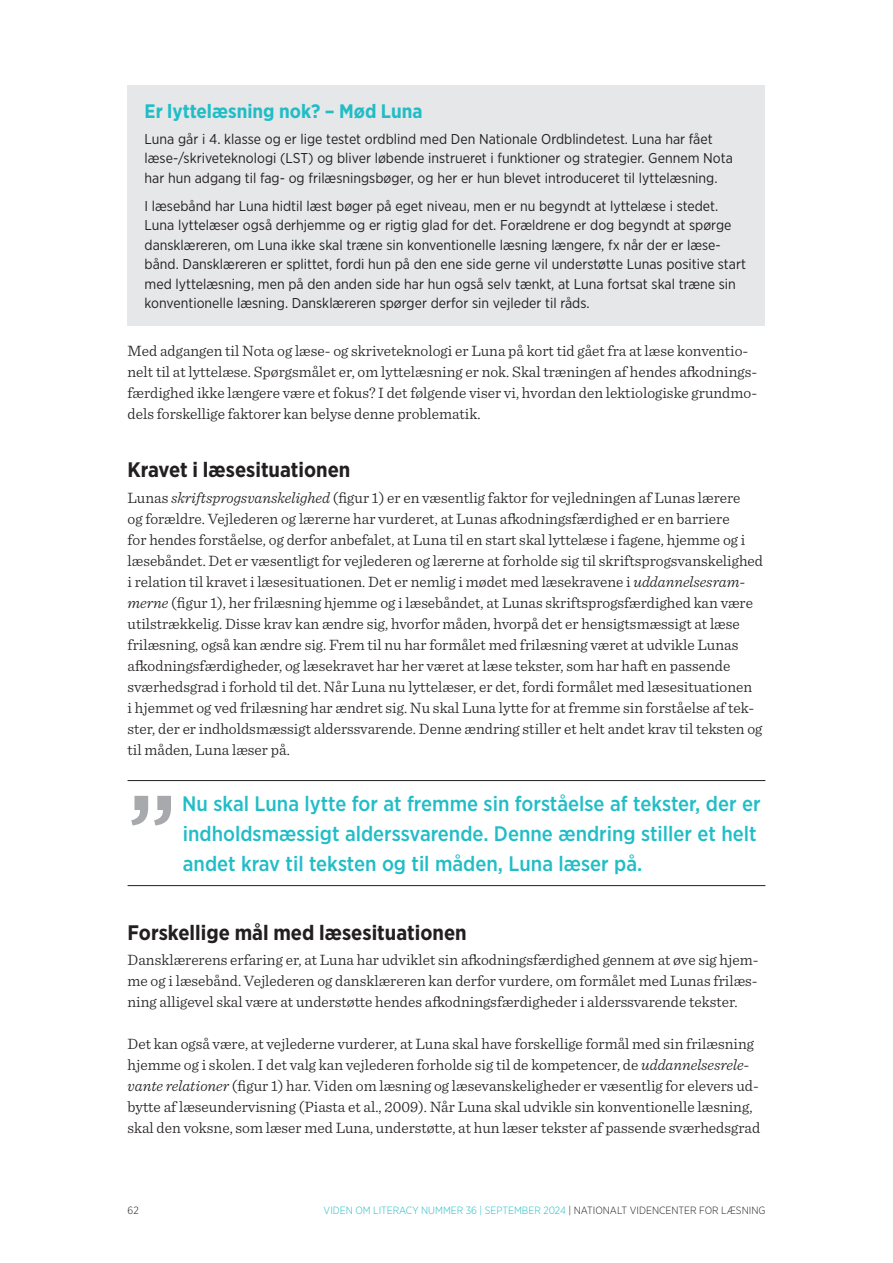
<style>
.page{position:relative;width:893px;height:1263px;background:#fff}
.page>*{position:absolute;margin:0;border:0;box-sizing:border-box;transform-origin:0 0}
.NEW_Liftout{font:500 106.65px "Gotham Narrow";color:#a8a9ad}
.NEW_Liftout-2{font:500 21px/30px "Gotham Narrow";color:#21bdc7}
.NEW_Mellem{font:700 21px "Gotham Narrow";color:#231f20}
.NEW_BOX_Headline{font:700 19.5px "Gotham Narrow";color:#21bdc7}
.NEW_brød{font:300 15.75px/21px "Sentinel";color:#231f20}
.NEW_BOX_brød{font:14.25px/19.5px "Gotham Narrow";color:#231f20}
.t1{font:300 10.5px "Gotham Narrow";color:#21bdc7}
.t2{font:300 10.5px "Gotham Narrow";color:#231f20}
.s1{font-style:italic}
.s2{color:#231f20}
</style>
<div class="page">
<hr style="left:128px;top:780px;width:637px;height:1px;background:#231f20">
<hr style="left:128px;top:885px;width:637px;height:1px;background:#231f20">
<div style="left:128px;top:85px;width:637px;height:240px;background:#e6e7e9"></div>
<p class="NEW_BOX_Headline" style="left:145px;top:98px;width:280px">Er lyttelæsning nok? – Mød Luna</p>
<p class="NEW_BOX_brød" style="left:145px;top:128px;width:590px">Luna går i 4. klasse og er lige testet ordblind med Den Nationale Ordblindetest. Luna har fået læse-/skriveteknologi (LST) og bliver løbende instrueret i funktioner og strategier. Gennem Nota har hun adgang til fag- og frilæsningsbøger, og her er hun blevet introduceret til lyttelæsning.</p>
<p class="NEW_BOX_brød" style="left:145px;top:195px;width:603px">I læsebånd har Luna hidtil læst bøger på eget niveau, men er nu begyndt at lyttelæse i stedet.<br>Luna lyttelæser også derhjemme og er rigtig glad for det. Forældrene er dog begyndt at spørge dansklæreren, om Luna ikke skal træne sin konventionelle læsning længere, fx når der er læse&shy;bånd. Dansklæreren er splittet, fordi hun på den ene side gerne vil understøtte Lunas positive start med lyttelæsning, men på den anden side har hun også selv tænkt, at Luna fortsat skal træne sin konventionelle læsning. Dansklæreren spørger derfor sin vejleder til råds.</p>
<p class="NEW_brød" style="left:128px;top:339px;width:631px">Med adgangen til Nota og læse- og skriveteknologi er Luna på kort tid gået fra at læse konventio&shy;nelt til at lyttelæse. Spørgsmålet er, om lyttelæsning er nok. Skal træningen af hendes afkodnings&shy;færdighed ikke længere være et fokus? I det følgende viser vi, hvordan den lektiologiske grundmo&shy;dels forskellige faktorer kan belyse denne problematik.</p>
<p class="NEW_Mellem" style="left:128px;top:457px;width:224px">Kravet i læsesituationen</p>
<p class="NEW_brød" style="left:128px;top:486px;width:637px">Lunas <span class="s1">skriftsprogsvanskelighed</span> (figur 1) er en væsentlig faktor for vejledningen af Lunas lærere<br>og forældre. Vejlederen og lærerne har vurderet, at Lunas afkodningsfærdighed er en barriere<br>for hendes forståelse, og derfor anbefalet, at Luna til en start skal lyttelæse i fagene, hjemme og i læsebåndet. Det er væsentligt for vejlederen og lærerne at forholde sig til skriftsprogsvanskelighed i relation til kravet i læsesituationen. Det er nemlig i mødet med læsekravene i <span class="s1">uddannelsesram&shy;merne</span> (figur 1), her frilæsning hjemme og i læsebåndet, at Lunas skriftsprogsfærdighed kan være utilstrækkelig. Disse krav kan ændre sig, hvorfor måden, hvorpå det er hensigtsmæssigt at læse frilæsning, også kan ændre sig. Frem til nu har formålet med frilæsning været at udvikle Lunas afkodningsfærdigheder, og læsekravet har her været at læse tekster, som har haft en passende sværhedsgrad i forhold til det. Når Luna nu lyttelæser, er det, fordi formålet med læsesituationen<br>i hjemmet og ved frilæsning har ændret sig. Nu skal Luna lytte for at fremme sin forståelse af tek&shy;ster, der er indholdsmæssigt alderssvarende. Denne ændring stiller et helt andet krav til teksten og til måden, Luna læser på.</p>
<p class="NEW_Liftout" style="left:128px;top:765px;width:51px">”</p>
<p class="NEW_Liftout-2" style="left:182px;top:788px;width:580px">Nu skal Luna lytte for at fremme sin forståelse af tekster, der er indholdsmæssigt alderssvarende. Denne ændring stiller et helt andet krav til teksten og til måden, Luna læser på.</p>
<p class="NEW_Mellem" style="left:128px;top:919px;width:341px">Forskellige mål med læsesituationen</p>
<p class="NEW_brød" style="left:128px;top:948px;width:632px;text-align:justify">Dansklærerens erfaring er, at Luna har udviklet sin afkodningsfærdighed gennem at øve sig hjem&shy;me og i læsebånd. Vejlederen og dansklæreren kan derfor vurdere, om formålet med Lunas frilæs&shy;ning alligevel skal være at understøtte hendes afkodningsfærdigheder i alderssvarende tekster.</p>
<p class="NEW_brød" style="left:128px;top:1032px;width:634px">Det kan også være, at vejlederne vurderer, at Luna skal have forskellige formål med sin frilæsning hjemme og i skolen. I det valg kan vejlederen forholde sig til de kompetencer, de <span class="s1">uddannelsesrele&shy;vante relationer</span> (figur 1) har. Viden om læsning og læsevanskeligheder er væsentlig for elevers ud&shy;bytte af læseundervisning (Piasta et al., 2009). Når Luna skal udvikle sin konventionelle læsning, skal den voksne, som læser med Luna, understøtte, at hun læser tekster af passende sværhedsgrad</p>
<p class="t2" style="left:128px;top:1204px;width:13px">62</p>
<p class="t1" style="left:324px;top:1204px;width:443px">VIDEN OM LITERACY NUMMER 36 | SEPTEMBER 2024 <span class="s2">| NATIONALT VIDENCENTER FOR LÆSNING</span></p>
</div>
